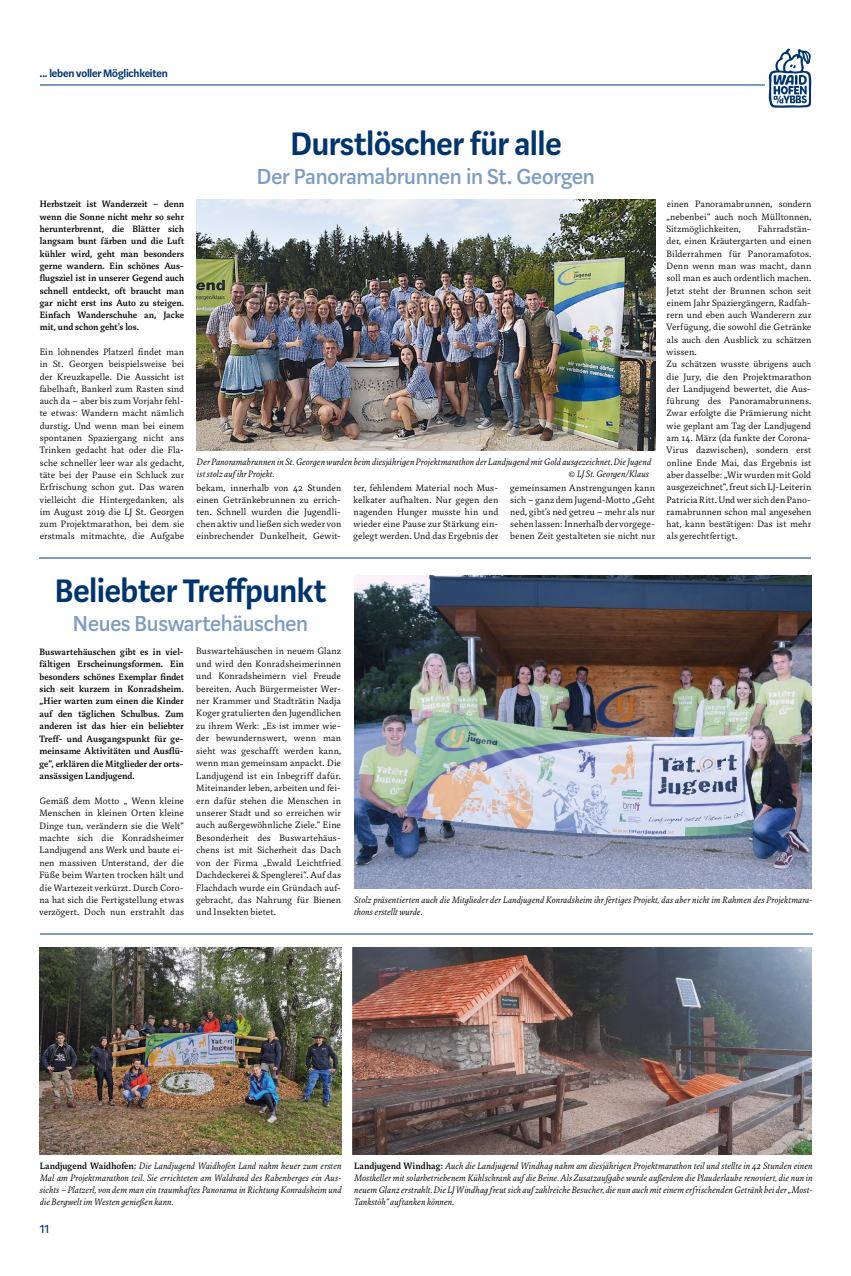
<style>
.page{position:relative;width:851px;height:1276px;background:#fff}
.page>*{position:absolute;margin:0;border:0;box-sizing:border-box;transform-origin:0 0}
.t1{font:600 36px "Marat Sans";letter-spacing:-.01em;color:#00346f}
.t2{font:500 24px "Marat Sans";letter-spacing:-.005em;color:#7b9bc4}
.t3{font:14px "Marat Sans";color:#00346f}
.t4{font:600 12px "Marat Sans";letter-spacing:-.015em;color:#00346f}
.t5{font:300 10px/12.3px "Marat";letter-spacing:.01em;color:#000;text-align:justify}
.t6{font:italic 300 10px/12px "Marat";letter-spacing:.01em;color:#000}
.t7{font:500 10px/12.3px "Marat";letter-spacing:.005em;color:#000;text-align:justify}
.s1{font-weight:500;font-style:normal}
</style>
<div class="page">
<hr style="left:40px;top:85px;width:724px;height:1px;background:#7b9bc4">
<svg style="left:768px;top:49px;width:43px;height:59px"></svg>
<img style="left:197px;top:199px;width:458px;height:251px">
<hr style="left:40px;top:557px;width:771px;height:1px;background:#7b9bc4">
<hr style="left:40px;top:933px;width:772px;height:1px;background:#7b9bc4">
<img style="left:354px;top:575px;width:457px;height:314px">
<img style="left:353px;top:947px;width:458px;height:207px">
<img style="left:39px;top:947px;width:302px;height:207px">
<p class="t4" style="left:40px;top:66px;width:130px">... leben voller Möglichkeiten</p>
<p class="t7" style="left:40px;top:198px;width:146px">Herbstzeit ist Wanderzeit – denn wenn die Sonne nicht mehr so sehr herunterbrennt, die Blätter sich langsam bunt färben und die Luft kühler wird, geht man besonders gerne wandern. Ein schönes Aus&shy;flugsziel ist in unserer Gegend auch schnell entdeckt, oft braucht man gar nicht erst ins Auto zu steigen.<br>Einfach Wanderschuhe an, Jacke mit, und schon geht’s los.</p>
<p class="t5" style="left:40px;top:346px;width:146px">Ein lohnendes Platzerl findet man in St. Georgen beispielsweise bei der Kreuzkapelle. Die Aussicht ist fabelhaft, Bankerl zum Rasten sind auch da – aber bis zum Vorjahr fehl&shy;te etwas: Wandern macht nämlich durstig. Und wenn man bei einem spontanen Spaziergang nicht ans Trinken gedacht hat oder die Fla&shy;sche schneller leer war als gedacht, täte bei der Pause ein Schluck zur Erfrischung schon gut. Das waren vielleicht die Hintergedanken, als im August 2019 die LJ St. Georgen zum Projektmarathon, bei dem sie erstmals mitmachte, die Aufgabe</p>
<h1 class="t1" style="left:290px;top:125px;width:272px">Durstlöscher für alle</h1>
<h2 class="t2" style="left:257px;top:164px;width:339px">Der Panoramabrunnen in St. Georgen</h2>
<p class="t6" style="left:197px;top:455px;width:455px">Der Panoramabrunnen in St. Georgen wurden beim diesjährigen Projektmarathon der Landjugend mit Gold ausgezeichnet. Die Jugend ist stolz auf ihr Projekt.</p>
<p class="t6" style="left:567px;top:467px;width:83px">© LJ St. Georgen/Klaus</p>
<p class="t5" style="left:196px;top:482px;width:146px;line-height:12px">bekam, innerhalb von 42 Stunden einen Getränkebrunnen zu errich&shy;ten. Schnell wurden die Jugendli&shy;chen aktiv und ließen sich weder von einbrechender Dunkelheit, Gewit-</p>
<p class="t5" style="left:353px;top:482px;width:146px;line-height:12px">ter, fehlendem Material noch Mus&shy;kelkater aufhalten. Nur gegen den nagenden Hunger musste hin und wieder eine Pause zur Stärkung ein&shy;gelegt werden. Und das Ergebnis der</p>
<p class="t5" style="left:510px;top:482px;width:146px;line-height:12px">gemeinsamen Anstrengungen kann sich – ganz dem Jugend-Motto „Geht ned, gibt’s ned getreu – mehr als nur sehen lassen: Innerhalb der vorgege&shy;benen Zeit gestalteten sie nicht nur</p>
<p class="t5" style="left:666px;top:198px;width:146px">einen Panoramabrunnen, sondern „nebenbei“ auch noch Mülltonnen, Sitzmöglichkeiten,</p>
<p class="t5" style="left:666px;top:223px;width:146px;text-align:left;text-indent:91px">Fahrradstän&shy;der, einen Kräutergarten und einen<br>Bilderrahmen für Panoramafotos.<br>Denn wenn man was macht, dann soll man es auch ordentlich machen.<br>Jetzt steht der Brunnen schon seit einem Jahr Spaziergängern, Radfah&shy;rern und eben auch Wanderern zur<br>Verfügung, die sowohl die Getränke als auch den Ausblick zu schätzen wissen.<br>Zu schätzen wusste übrigens auch die Jury, die den Projektmarathon der Landjugend bewertet, die Aus&shy;führung des Panoramabrunnens.<br>Zwar erfolgte die Prämierung nicht wie geplant am Tag der Landjugend am 14. März (da funkte der Corona-<br>Virus dazwischen), sondern erst online Ende Mai, das Ergebnis ist aber dasselbe: „Wir wurden mit Gold ausgezeichnet“, freut sich LJ-Leiterin<br>Patricia Ritt. Und wer sich den Pano&shy;ramabrunnen schon mal angesehen hat, kann bestätigen: Das ist mehr als gerechtfertigt.</p>
<h1 class="t1" style="left:55px;top:572px;width:272px">Beliebter Treffpunkt</h1>
<h2 class="t2" style="left:73px;top:611px;width:236px">Neues Buswartehäuschen</h2>
<p class="t7" style="left:39px;top:645px;width:146px">Buswartehäuschen gibt es in viel&shy;fältigen Erscheinungsformen. Ein besonders schönes Exemplar findet sich seit kurzem in Konradsheim. „Hier warten zum einen die Kinder auf den täglichen Schulbus. Zum anderen ist das hier ein beliebter Treff- und Ausgangspunkt für ge&shy;meinsame Aktivitäten und Ausflü&shy;ge“, erklären die Mitglieder der orts&shy;ansässigen Landjugend.</p>
<p class="t5" style="left:39px;top:794px;width:146px">Gemäß dem Motto „ Wenn kleine Menschen in kleinen Orten kleine Dinge tun, verändern sie die Welt“ machte sich die Konradsheimer Landjugend ans Werk und baute ei&shy;nen massiven Unterstand, der die Füße beim Warten trocken hält und die Wartezeit verkürzt. Durch Coro&shy;na hat sich die Fertigstellung etwas verzögert. Doch nun erstrahlt das</p>
<p class="t5" style="left:196px;top:645px;width:146px">Buswartehäuschen in neuem Glanz und wird den Konradsheimerinnen und Konradsheimern viel Freude bereiten. Auch Bürgermeister Wer&shy;ner Krammer und Stadträtin Nadja Koger gratulierten den Jugendlichen zu ihrem Werk: „Es ist immer wie&shy;der bewundernswert, wenn man sieht was geschafft werden kann, wenn man gemeinsam anpackt. Die Landjugend ist ein Inbegriff dafür.<br>Miteinander leben, arbeiten und fei&shy;ern dafür stehen die Menschen in unserer Stadt und so erreichen wir auch außergewöhnliche Ziele.“ Eine Besonderheit des Buswartehäus&shy;chens ist mit Sicherheit das Dach von der Firma „Ewald Leichtfried Dachdeckerei &amp; Spenglerei“. Auf das Flachdach wurde ein Gründach auf&shy;gebracht, das Nahrung für Bienen und Insekten bietet.</p>
<p class="t6" style="left:354px;top:894px;width:460px">Stolz präsentierten auch die Mitglieder der Landjugend Konradsheim ihr fertiges Projekt, das aber nicht im Rahmen des Projektmara&shy;thons erstellt wurde.</p>
<p class="t6" style="left:40px;top:1160px;width:303px;text-align:justify"><span class="s1">Landjugend Waidhofen:</span> Die Landjugend Waidhofen Land nahm heuer zum ersten Mal am Projektmarathon teil. Sie errichteten am Waldrand des Rabenberges ein Aus&shy;sichts – Platzerl, von dem man ein traumhaftes Panorama in Richtung Konradsheim und die Bergwelt im Westen genießen kann.</p>
<h3 class="t3" style="left:40px;top:1221px;width:11px">11</h3>
<p class="t6" style="left:354px;top:1160px;width:460px;text-align:justify"><span class="s1">Landjugend Windhag:</span> Auch die Landjugend Windhag nahm am diesjährigen Projektmarathon teil und stellte in 42 Stunden einen Mostkeller mit solarbetriebenem Kühlschrank auf die Beine. Als Zusatzaufgabe wurde außerdem die Plauderlaube renoviert, die nun in neuem Glanz erstrahlt. Die LJ Windhag freut sich auf zahlreiche Besucher, die nun auch mit einem erfrischenden Getränk bei der „Most-Tankstöh“ auftanken können.</p>
</div>
